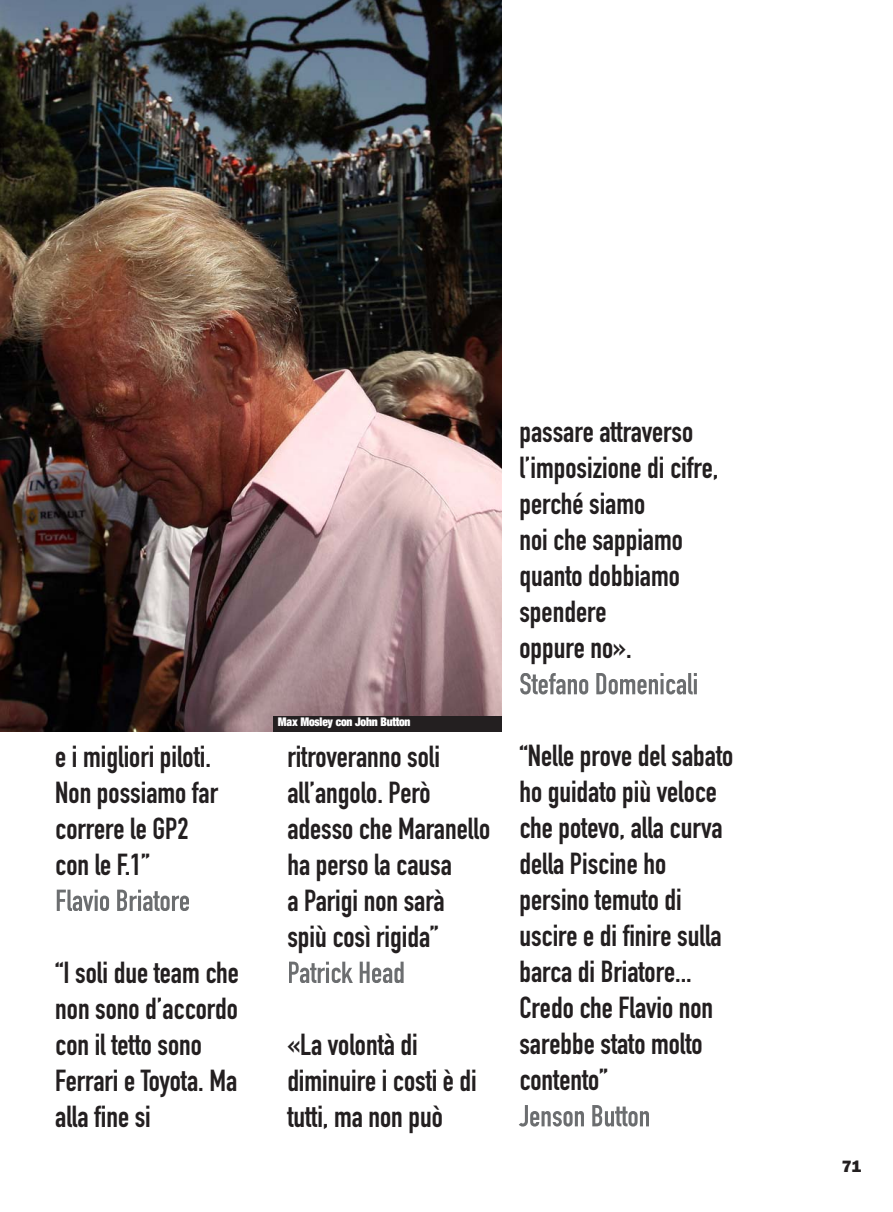
<style>
.page{position:relative;width:893px;height:1212px;background:#fff}
.page>*{position:absolute;margin:0;border:0;box-sizing:border-box;transform-origin:0 0}
.t1{font:30px/36px "DIN Engschrift Std";color:#231f20}
.t2{font:16.5px "ITC Franklin Gothic Std Hvy";color:#231f20}
.t3{font:900 condensed 12px "Helvetica Neue LT Std";letter-spacing:-.02em;color:#fff;scale:.95 1}
</style>
<div class="page">
<svg style="left:57px;top:889px;width:132px;height:22px"></svg>
<svg style="left:289px;top:961px;width:115px;height:22px"></svg>
<img style="left:0;top:0;width:502px;height:731px">
<div style="left:273px;top:716px;width:228px;height:16px;background:#231f20"></div>
<svg style="left:520px;top:673px;width:138px;height:21px"></svg>
<svg style="left:519px;top:1105px;width:130px;height:21px"></svg>
<p class="t1" style="left:55px;top:741px;width:164px">e i migliori piloti.<br>Non possiamo far correre le GP2 con le F.1”</p>
<p class="t1" style="left:55px;top:957px;width:185px">“I soli due team che non sono d’accordo con il tetto sono<br>Ferrari e Toyota. Ma alla fine si</p>
<p class="t3" style="left:278px;top:718px;width:141px">Max Mosley con John Button</p>
<p class="t1" style="left:287px;top:741px;width:204px">ritroveranno soli all’angolo. Però adesso che Maranello ha perso la causa<br>a Parigi non sarà spiù così rigida”</p>
<p class="t1" style="left:287px;top:1029px;width:191px">«La volontà di diminuire i costi è di tutti, ma non può</p>
<p class="t1" style="left:519px;top:417px;width:201px">passare attraverso l’imposizione di cifre, perché siamo<br>noi che sappiamo quanto dobbiamo spendere<br>oppure no».</p>
<p class="t1" style="left:519px;top:741px;width:215px">“Nelle prove del sabato ho guidato più veloce che potevo, alla curva della Piscine ho persino temuto di uscire e di finire sulla barca di Briatore...<br>Credo che Flavio non sarebbe stato molto contento”</p>
<p class="t2" style="left:842px;top:1160px;width:21px">71</p>
</div>
